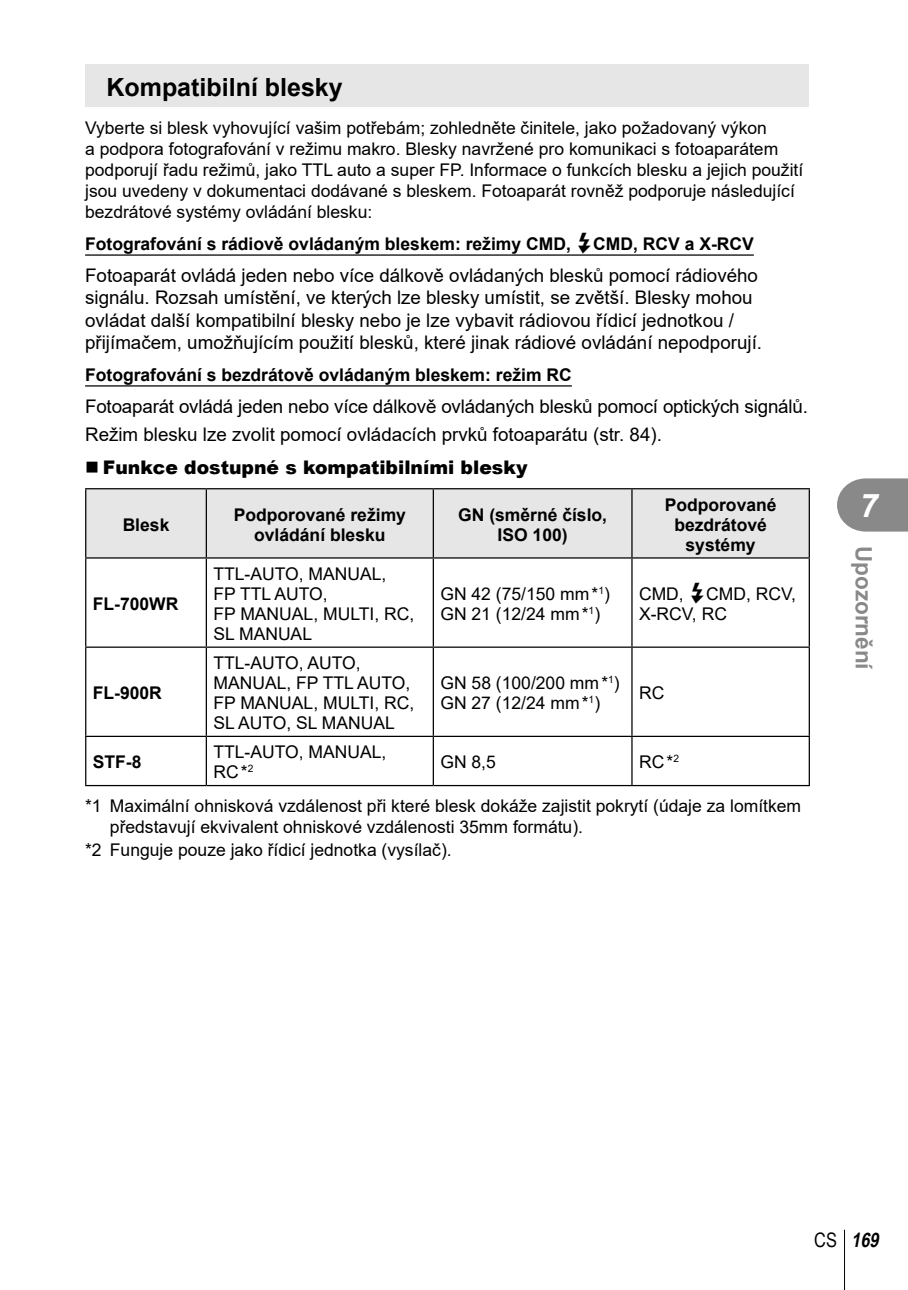
<style>
.page{position:relative;width:908px;height:1290px;background:#fff}
.page>*{position:absolute;margin:0;border:0;box-sizing:border-box;transform-origin:0 0}
.t1{font:italic 700 32.5px "Arial";color:#fff}
.t2{font:700 25px "Arial";color:#000}
.t3{font:700 22.5px "Arial";color:#898989}
.t4{font:italic 700 20px "Arial Narrow";color:#000}
.t5{font:18.75px/22.5px "Arial";color:#000}
.t6{font:900 18.75px "Arial";color:#000}
.t7{font:17.5px/20px "Arial";color:#000}
.t8{font:700 17.5px/20px "Arial";color:#000;text-align:center}
.s1{font-family:"Olympus 1";font-weight:400}
.s2{font-family:"Olympus 1"}
.s3{font-weight:400;font-style:normal}
</style>
<div class="page">
<svg style="left:837px;top:478px;width:70px;height:53px;background:#949494"></svg>
<hr style="left:843px;top:1230px;width:1px;height:60px;background:#000">
<hr style="left:85px;top:254px;width:668px;height:2px;background:#000">
<hr style="left:85px;top:385px;width:486px;height:1px;background:#000">
<div style="left:85px;top:64px;width:723px;height:42px;background:#e6e6e7"></div>
<div style="left:86px;top:489px;width:722px;height:68px;background:#e6e6e7"></div>
<hr style="left:432px;top:489px;width:2px;height:68px;background:#000">
<hr style="left:432px;top:558px;width:2px;height:88px;background:#000">
<hr style="left:432px;top:737px;width:2px;height:48px;background:#000">
<hr style="left:85px;top:785px;width:121px;height:1px;background:#000">
<hr style="left:206px;top:785px;width:227px;height:1px;background:#000">
<hr style="left:433px;top:785px;width:198px;height:1px;background:#000">
<hr style="left:631px;top:785px;width:178px;height:1px;background:#000">
<hr style="left:206px;top:489px;width:1px;height:68px;background:#000">
<hr style="left:631px;top:489px;width:1px;height:68px;background:#000">
<hr style="left:206px;top:558px;width:1px;height:88px;background:#000">
<hr style="left:206px;top:737px;width:1px;height:48px;background:#000">
<hr style="left:631px;top:558px;width:1px;height:88px;background:#000">
<hr style="left:631px;top:737px;width:1px;height:48px;background:#000">
<hr style="left:206px;top:646px;width:227px;height:2px;background:#000">
<hr style="left:206px;top:736px;width:227px;height:1px;background:#000">
<hr style="left:85px;top:558px;width:1px;height:88px;background:#000">
<hr style="left:808px;top:558px;width:1px;height:88px;background:#000">
<hr style="left:85px;top:737px;width:1px;height:48px;background:#000">
<hr style="left:808px;top:737px;width:1px;height:48px;background:#000">
<hr style="left:85px;top:488px;width:121px;height:1px;background:#000">
<hr style="left:85px;top:489px;width:1px;height:68px;background:#000">
<hr style="left:206px;top:488px;width:227px;height:1px;background:#000">
<hr style="left:433px;top:488px;width:198px;height:1px;background:#000">
<hr style="left:631px;top:488px;width:178px;height:1px;background:#000">
<hr style="left:808px;top:489px;width:1px;height:68px;background:#000">
<hr style="left:85px;top:557px;width:121px;height:1px;background:#000">
<hr style="left:206px;top:557px;width:227px;height:1px;background:#000">
<hr style="left:433px;top:557px;width:198px;height:1px;background:#000">
<hr style="left:631px;top:557px;width:178px;height:1px;background:#000">
<hr style="left:85px;top:646px;width:121px;height:2px;background:#000">
<hr style="left:85px;top:648px;width:1px;height:88px;background:#000">
<hr style="left:206px;top:648px;width:1px;height:88px;background:#000">
<hr style="left:85px;top:736px;width:121px;height:1px;background:#000">
<hr style="left:433px;top:646px;width:198px;height:2px;background:#000">
<hr style="left:432px;top:648px;width:2px;height:88px;background:#000">
<hr style="left:433px;top:736px;width:198px;height:1px;background:#000">
<hr style="left:631px;top:646px;width:178px;height:2px;background:#000">
<hr style="left:631px;top:648px;width:1px;height:88px;background:#000">
<hr style="left:808px;top:648px;width:1px;height:88px;background:#000">
<hr style="left:631px;top:736px;width:178px;height:1px;background:#000">
<h2 class="t2" style="left:106px;top:69px;width:238px">Kompatibilní blesky</h2>
<p class="t7" style="left:85px;top:118px;width:719px;line-height:21px">Vyberte si blesk vyhovující vašim potřebám; zohledněte činitele, jako požadovaný výkon<br>a podpora fotografování v režimu makro. Blesky navržené pro komunikaci s fotoaparátem podporují řadu režimů, jako TTL auto a super FP. Informace o funkcích blesku a jejich použití jsou uvedeny v dokumentaci dodávané s bleskem. Fotoaparát rovněž podporuje následující bezdrátové systémy ovládání blesku:</p>
<p class="t8" style="left:85px;top:234px;width:670px">Fotografování s rádiově ovládaným bleskem: režimy CMD, <span class="s1">#</span>CMD, RCV a X-RCV</p>
<p class="t5" style="left:85px;top:264px;width:678px">Fotoaparát ovládá jeden nebo více dálkově ovládaných blesků pomocí rádiového signálu. Rozsah umístění, ve kterých lze blesky umístit, se zvětší. Blesky mohou ovládat další kompatibilní blesky nebo je lze vybavit rádiovou řídicí jednotkou / přijímačem, umožňujícím použití blesků, které jinak rádiové ovládání nepodporují.</p>
<p class="t8" style="left:85px;top:365px;width:488px">Fotografování s bezdrátově ovládaným bleskem: režim RC</p>
<p class="t5" style="left:85px;top:392px;width:724px;line-height:28.2px">Fotoaparát ovládá jeden nebo více dálkově ovládaných blesků pomocí optických signálů.<br>Režim blesku lze zvolit pomocí ovládacích prvků fotoaparátu (str. 84).</p>
<p class="t6" style="left:103px;top:454px;width:426px">Funkce dostupné s kompatibilními blesky</p>
<p class="t8" style="left:123px;top:515px;width:48px">Blesk</p>
<p class="t8" style="left:233px;top:505px;width:174px">Podporované režimy ovládání blesku</p>
<p class="t8" style="left:458px;top:505px;width:150px">GN (směrné číslo,<br>ISO 100)</p>
<p class="t8" style="left:664px;top:495px;width:113px">Podporované bezdrátové systémy</p>
<p class="t8" style="left:93px;top:594px;width:87px">FL-700WR</p>
<p class="t8" style="left:93px;top:683px;width:71px">FL-900R</p>
<p class="t7" style="left:213px;top:563px;width:202px">TTL-AUTO, MANUAL,<br>FP TTL AUTO,<br>FP MANUAL, MULTI, RC,<br>SL MANUAL</p>
<p class="t7" style="left:213px;top:653px;width:202px">TTL-AUTO, AUTO,<br>MANUAL, FP TTL AUTO,<br>FP MANUAL, MULTI, RC,<br>SL AUTO, SL MANUAL</p>
<p class="t7" style="left:440px;top:583px;width:171px">GN 42 (75/150 mm*<sup>1</sup>)<br>GN 21 (12/24 mm*<sup>1</sup>)</p>
<p class="t7" style="left:638px;top:584px;width:158px">CMD, <span class="s2">#</span>CMD, RCV,<br>X-RCV, RC</p>
<p class="t7" style="left:440px;top:673px;width:181px">GN 58 (100/200 mm*<sup>1</sup>)<br>GN 27 (12/24 mm*<sup>1</sup>)</p>
<p class="t7" style="left:638px;top:683px;width:27px">RC</p>
<p class="t8" style="left:93px;top:752px;width:50px">STF-8</p>
<p class="t7" style="left:213px;top:742px;width:174px">TTL-AUTO, MANUAL,<br>RC*<sup>2</sup></p>
<p class="t7" style="left:440px;top:752px;width:57px">GN 8,5</p>
<p class="t7" style="left:638px;top:752px;width:41px">RC*<sup>2</sup></p>
<p class="t7" style="left:110px;top:795px;width:692px;line-height:21px;text-indent:-25px">*1 Maximální ohnisková vzdálenost při které blesk dokáže zajistit pokrytí (údaje za lomítkem představují ekvivalent ohniskové vzdálenosti 35mm formátu).</p>
<p class="t7" style="left:85px;top:840px;width:368px">*2 Funguje pouze jako řídicí jednotka (vysílač).</p>
<h1 class="t1" style="left:859px;top:483px;width:20px">7</h1>
<p class="t3" style="left:879px;top:546px;width:125px;rotate:90deg">Upozornění</p>
<p class="t4" style="left:813px;top:1225px;width:71px"><span class="s3">CS</span> 169</p>
</div>
